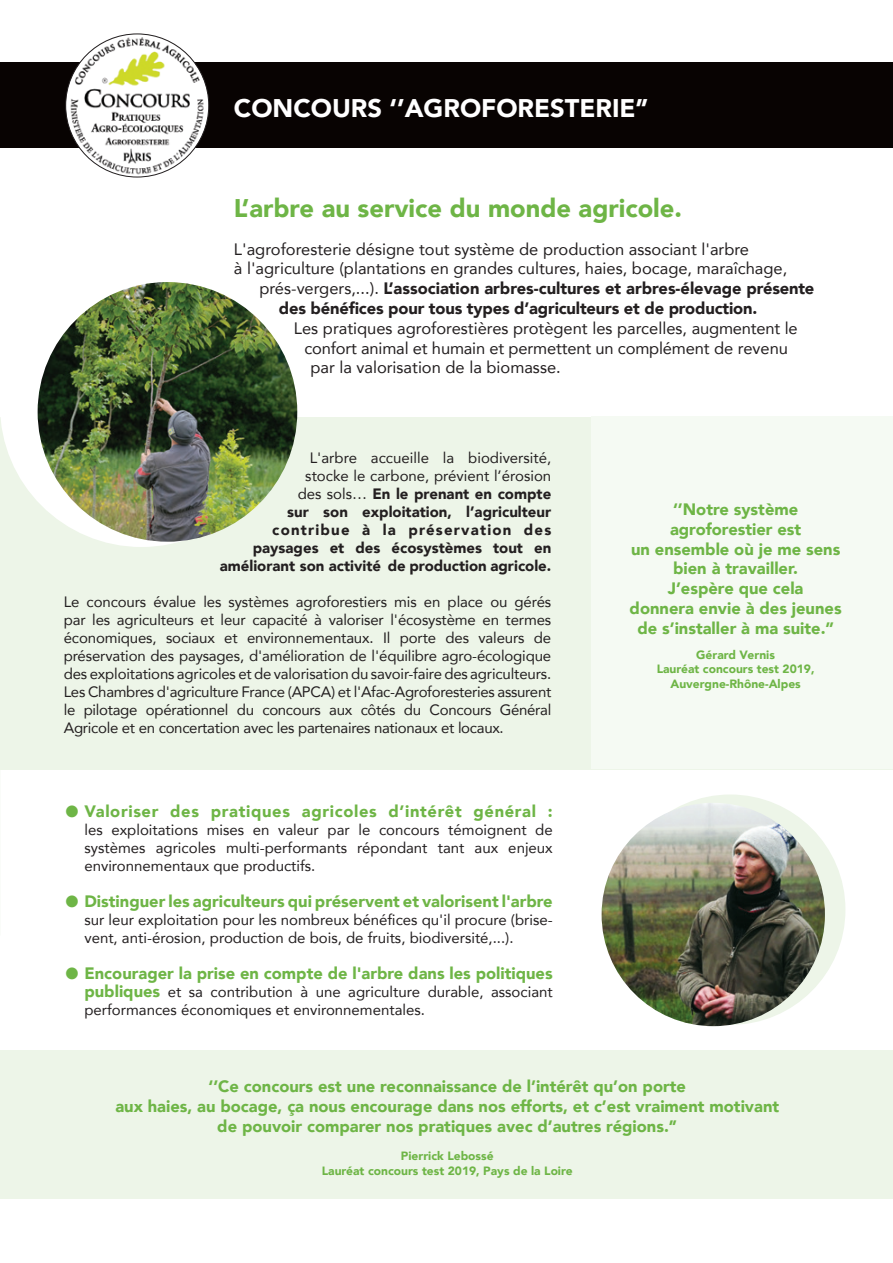
<style>
.page{position:relative;width:893px;height:1263px;background:#fff}
.page>*{position:absolute;margin:0;border:0;box-sizing:border-box;transform-origin:0 0}
.t1{font:900 25.5px "Avenir";color:#6eb546}
.t2{font:900 25.5px "Avenir";color:#fff}
.t3{font:900 16.5px/19.8px "Avenir";color:#6eb546;text-align:center}
.t4{font:16.5px "Avenir";color:#231f20}
.t5{font:900 16.5px "Avenir";letter-spacing:-.01em;color:#231f20}
.t6{font:900 16.5px "Avenir";letter-spacing:.04em;color:#6eb546}
.t7{font:15px/18px "Avenir";color:#231f20;text-align:justify}
.t8{font:900 15px/18px "Avenir";color:#231f20;text-align:right}
.t9{font:900 12px/14.4px "Avenir";color:#6eb546;text-align:center}
.s1{font-weight:400}
.s2{font-weight:400;font-size:33px}
.s3{font-weight:900;font-size:16.5px;color:#6eb546}
</style>
<div class="page">
<div style="left:0;top:417px;width:893px;height:353px;background:#edf5e8"></div>
<div style="left:591px;top:417px;width:302px;height:352px;background:#f5faf3"></div>
<div style="left:0;top:264px;width:283px;height:283px;background:#fff;border-radius:50%"></div>
<div style="left:0;top:63px;width:893px;height:85px;background:#080302"></div>
<img style="left:38px;top:282px;width:259px;height:260px;border-radius:130px">
<div style="left:0;top:1050px;width:893px;height:149px;background:#edf5e8"></div>
<img style="left:66px;top:34px;width:143px;height:143px;border-radius:72px">
<div style="left:615px;top:794px;width:230px;height:231px;background:#edf5e8;border-radius:50%"></div>
<img style="left:602px;top:803px;width:223px;height:223px;border-radius:112px">
<h1 class="t2" style="left:234px;top:86px;width:416px">CONCOURS ‘’AGROFORESTERIE’’</h1>
<h1 class="t1" style="left:234px;top:186px;width:450px">L’arbre au service du monde agricole.</h1>
<p class="t4" style="left:234px;top:236px;width:517px">L'agroforesterie désigne tout système de production associant l'arbre</p>
<p class="t4" style="left:234px;top:255px;width:555px">à l'agriculture (plantations en grandes cultures, haies, bocage, maraîchage,</p>
<p class="t5" style="left:259px;top:274px;width:557px"><span class="s1">prés-vergers,...).</span> L’association arbres-cultures et arbres-élevage présente</p>
<p class="t5" style="left:279px;top:294px;width:480px">des bénéfices pour tous types d’agriculteurs et de production.</p>
<p class="t4" style="left:294px;top:315px;width:505px">Les pratiques agroforestières protègent les parcelles, augmentent le</p>
<p class="t4" style="left:304px;top:335px;width:485px">confort animal et humain et permettent un complément de revenu</p>
<p class="t4" style="left:310px;top:354px;width:252px">par la valorisation de la biomasse.</p>
<p class="t8" style="left:220px;top:448px;width:333px"><span class="s1">L'arbre accueille la biodiversité,<br>stocke le carbone, prévient l’érosion<br>des sols…</span> En le prenant en compte<br>sur son exploitation, l’agriculteur contribue à la préservation des paysages et des écosystèmes tout en améliorant son activité de production agricole.</p>
<p class="t7" style="left:64px;top:592px;width:489px">Le concours évalue les systèmes agroforestiers mis en place ou gérés par les agriculteurs et leur capacité à valoriser l'écosystème en termes économiques, sociaux et environnementaux. Il porte des valeurs de préservation des paysages, d'amélioration de l'équilibre agro-écologique des exploitations agricoles et de valorisation du savoir-faire des agriculteurs.<br>Les Chambres d'agriculture France (APCA) et l'Afac-Agroforesteries assurent le pilotage opérationnel du concours aux côtés du Concours Général Agricole et en concertation avec les partenaires nationaux et locaux.</p>
<p class="t6" style="left:64px;top:797px;width:490px"><span class="s2">•</span> Valoriser des pratiques agricoles d’intérêt général :</p>
<p class="t7" style="left:84px;top:820px;width:470px">les exploitations mises en valeur par le concours témoignent de systèmes agricoles multi-performants répondant tant aux enjeux environnementaux que productifs.</p>
<p class="t3" style="left:64px;top:890px;width:490px"><span class="s2">•</span> Distinguer les agriculteurs qui préservent et valorisent l'arbre</p>
<p class="t7" style="left:84px;top:910px;width:470px">sur leur exploitation pour les nombreux bénéfices qu'il procure (brise&shy;vent, anti-érosion, production de bois, de fruits, biodiversité,...).</p>
<p class="t3" style="left:64px;top:962px;width:490px"><span class="s2">•</span> Encourager la prise en compte de l'arbre dans les politiques</p>
<p class="t7" style="left:84px;top:982px;width:470px"><span class="s3">publiques</span> et sa contribution à une agriculture durable, associant performances économiques et environnementales.</p>
<p class="t3" style="left:630px;top:499px;width:214px">‘’Notre système agroforestier est<br>un ensemble où je me sens bien à travailler.<br>J’espère que cela<br>donnera envie à des jeunes de s’installer à ma suite.’’</p>
<p class="t9" style="left:657px;top:647px;width:159px">Gérard Vernis<br>Lauréat concours test 2019,<br>Auvergne-Rhône-Alpes</p>
<p class="t3" style="left:115px;top:1076px;width:665px">‘’Ce concours est une reconnaissance de l’intérêt qu’on porte<br>aux haies, au bocage, ça nous encourage dans nos efforts, et c’est vraiment motivant de pouvoir comparer nos pratiques avec d’autres régions.’’</p>
<p class="t9" style="left:322px;top:1149px;width:252px">Pierrick Lebossé<br>Lauréat concours test 2019, Pays de la Loire</p>
</div>
